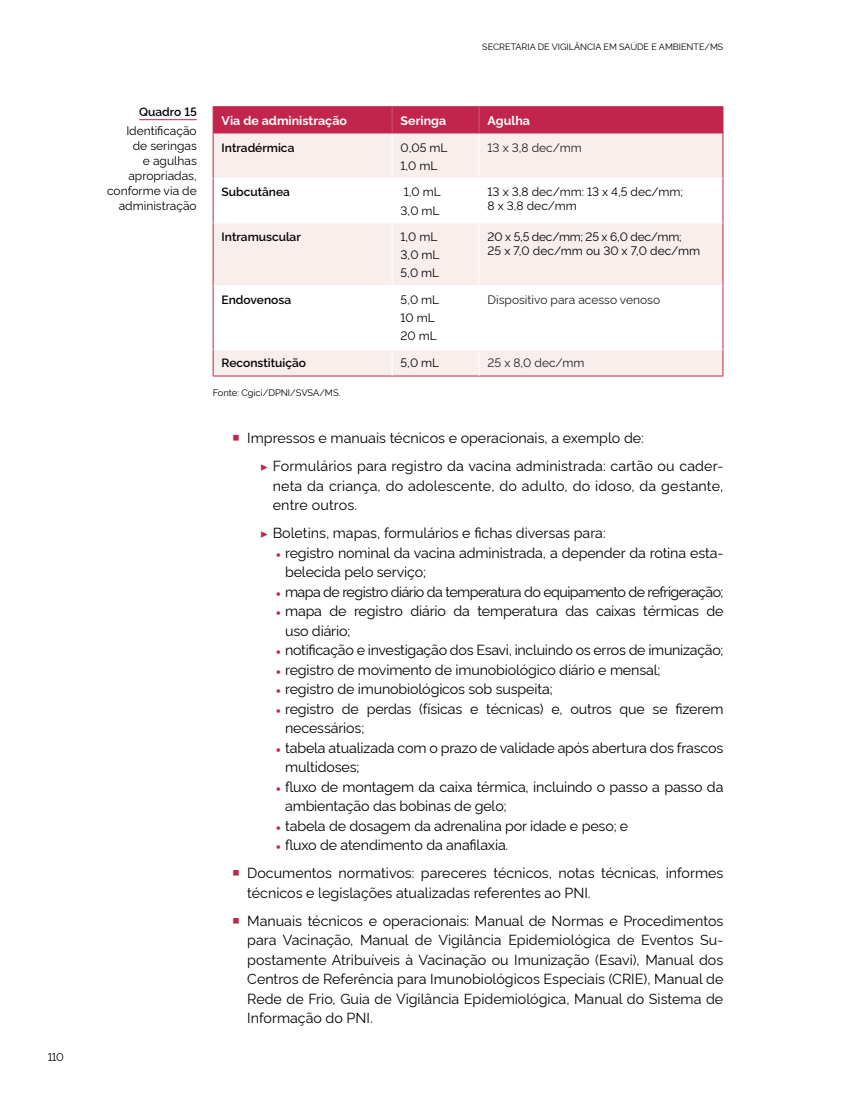
<style>
.page{position:relative;width:851px;height:1106px;background:#fff}
.page>*{position:absolute;margin:0;border:0;box-sizing:border-box;transform-origin:0 0}
.t1{font:14.25px/19.5px "Rawline";letter-spacing:-.01em;color:#000}
.t2{font:14.25px/19.5px "Rawline";letter-spacing:.01em;color:#000}
.t3{font:14.25px "Rawline";letter-spacing:-.04em;color:#000}
.t4{font:700 12.45px "Rawline";color:#fff}
.t5{font:12px/18px "Rawline";color:#000}
.t6{font:600 12px "Rawline";color:#000}
.t7{font:12px "Rawline";color:#221e1f}
.t8{font:11.25px "Rawline";color:#000}
.t9{font:9.3px "Rawline";color:#000}
.t10{font:9px "Rawline";color:#000}
.s1{font-family:"Minion Pro";font-size:13.5px;color:#c2254b}
</style>
<div class="page">
<div style="left:214px;top:134px;width:508px;height:241px;background:#f8eeeb"></div>
<svg style="left:214px;top:179px;width:508px;height:170px"></svg>
<hr style="left:213px;top:106px;width:179px;height:1px;background:#c2254b">
<hr style="left:392px;top:106px;width:87px;height:1px;background:#c2254b">
<hr style="left:479px;top:106px;width:244px;height:1px;background:#c2254b">
<hr style="left:213px;top:134px;width:1px;height:44px;background:#c2254b">
<hr style="left:722px;top:134px;width:1px;height:44px;background:#c2254b">
<hr style="left:213px;top:178px;width:1px;height:45px;background:#c2254b">
<hr style="left:722px;top:178px;width:1px;height:45px;background:#c2254b">
<hr style="left:213px;top:223px;width:1px;height:63px;background:#c2254b">
<hr style="left:722px;top:223px;width:1px;height:63px;background:#c2254b">
<hr style="left:213px;top:286px;width:1px;height:63px;background:#c2254b">
<hr style="left:722px;top:286px;width:1px;height:63px;background:#c2254b">
<svg style="left:213px;top:350px;width:1px;height:25px"></svg>
<svg style="left:722px;top:349px;width:1px;height:26px"></svg>
<hr style="left:213px;top:375px;width:179px;height:1px;background:#c2254b">
<hr style="left:392px;top:375px;width:87px;height:1px;background:#c2254b">
<hr style="left:479px;top:375px;width:244px;height:1px;background:#c2254b">
<hr style="left:391px;top:134px;width:1px;height:44px;background:#fff">
<hr style="left:478px;top:134px;width:1px;height:44px;background:#fff">
<hr style="left:213px;top:178px;width:179px;height:1px;background:#fff">
<hr style="left:392px;top:178px;width:87px;height:1px;background:#fff">
<hr style="left:391px;top:179px;width:1px;height:44px;background:#fff">
<hr style="left:479px;top:178px;width:243px;height:1px;background:#fff">
<hr style="left:478px;top:179px;width:1px;height:44px;background:#fff">
<hr style="left:213px;top:223px;width:179px;height:1px;background:#fff">
<hr style="left:392px;top:223px;width:87px;height:1px;background:#fff">
<hr style="left:391px;top:223px;width:1px;height:62px;background:#fff">
<hr style="left:479px;top:223px;width:243px;height:1px;background:#fff">
<hr style="left:478px;top:223px;width:1px;height:62px;background:#fff">
<hr style="left:213px;top:285px;width:179px;height:1px;background:#fff">
<hr style="left:392px;top:285px;width:87px;height:1px;background:#fff">
<hr style="left:391px;top:286px;width:1px;height:63px;background:#fff">
<hr style="left:479px;top:285px;width:243px;height:1px;background:#fff">
<hr style="left:478px;top:286px;width:1px;height:63px;background:#fff">
<hr style="left:213px;top:349px;width:179px;height:1px;background:#fff">
<hr style="left:392px;top:349px;width:87px;height:1px;background:#fff">
<svg style="left:391px;top:350px;width:1px;height:25px"></svg>
<hr style="left:479px;top:349px;width:243px;height:1px;background:#fff">
<svg style="left:478px;top:350px;width:1px;height:25px"></svg>
<div style="left:213px;top:107px;width:510px;height:27px;background:#c2254b"></div>
<hr style="left:139px;top:119px;width:58px;height:1px;background:#c2254b">
<p class="t8" style="left:48px;top:1047px;width:17px">110</p>
<p class="t10" style="left:482px;top:39px;width:242px">SECRETARIA DE VIGILÂNCIA EM SAÚDE E AMBIENTE/MS</p>
<p class="t6" style="left:139px;top:102px;width:59px">Quadro 15</p>
<p class="t5" style="left:107px;top:122px;width:91px;line-height:15px;text-align:right">Identificação<br>de seringas<br>e agulhas apropriadas, conforme via de administração</p>
<p class="t4" style="left:221px;top:111px;width:127px">Via de administração</p>
<p class="t4" style="left:400px;top:111px;width:47px">Seringa</p>
<p class="t4" style="left:487px;top:111px;width:44px">Agulha</p>
<p class="t6" style="left:221px;top:138px;width:74px">Intradérmica</p>
<p class="t5" style="left:400px;top:137px;width:48px">0,05 mL<br>1,0 mL</p>
<p class="t7" style="left:487px;top:138px;width:96px">13 x 3,8 dec/mm</p>
<p class="t6" style="left:221px;top:183px;width:70px">Subcutânea</p>
<p class="t5" style="left:400px;top:182px;width:42px">1,0 mL<br>3,0 mL</p>
<p class="t5" style="left:487px;top:184px;width:197px;line-height:13.8px">13 x 3,8 dec/mm: 13 x 4,5 dec/mm;<br>8 x 3,8 dec/mm</p>
<p class="t6" style="left:221px;top:227px;width:81px">Intramuscular</p>
<p class="t5" style="left:400px;top:227px;width:40px">1,0 mL<br>3,0 mL<br>5,0 mL</p>
<p class="t5" style="left:487px;top:229px;width:214px;line-height:13.8px">20 x 5,5 dec/mm; 25 x 6,0 dec/mm;<br>25 x 7,0 dec/mm ou 30 x 7,0 dec/mm</p>
<p class="t6" style="left:221px;top:290px;width:71px">Endovenosa</p>
<p class="t5" style="left:400px;top:289px;width:40px">5,0 mL<br>10 mL<br>20 mL</p>
<p class="t7" style="left:487px;top:290px;width:174px">Dispositivo para acesso venoso</p>
<p class="t6" style="left:221px;top:354px;width:86px">Reconstituição</p>
<p class="t5" style="left:400px;top:353px;width:40px">5,0 mL</p>
<p class="t7" style="left:487px;top:354px;width:98px">25 x 8,0 dec/mm</p>
<p class="t9" style="left:213px;top:385px;width:129px">Fonte: Cgici/DPNI/SVSA/MS.</p>
<p class="t1" style="left:260px;top:422px;width:464px;line-height:28px;text-indent:-13px">Impressos e manuais técnicos e operacionais, a exemplo de:<br><span class="s1">▶</span> Formulários para registro da vacina administrada: cartão ou cader-</p>
<p class="t2" style="left:273px;top:474px;width:452px">neta da criança, do adolescente, do adulto, do idoso, da gestante, entre outros.</p>
<p class="t1" style="left:260px;top:522px;width:347px"><span class="s1">▶</span> Boletins, mapas, formulários e fichas diversas para:</p>
<p class="t1" style="left:285px;top:541px;width:440px;text-indent:-9px"><span class="s1">•</span> registro nominal da vacina administrada, a depender da rotina esta&shy;belecida pelo serviço;</p>
<p class="t3" style="left:276px;top:580px;width:449px"><span class="s1">•</span> mapa de registro diário da temperatura do equipamento de refrigeração;</p>
<p class="t1" style="left:285px;top:600px;width:440px;text-indent:-9px"><span class="s1">•</span> mapa de registro diário da temperatura das caixas térmicas de uso diário;</p>
<p class="t1" style="left:276px;top:639px;width:449px"><span class="s1">•</span> notificação e investigação dos Esavi, incluindo os erros de imunização;</p>
<p class="t1" style="left:276px;top:658px;width:386px"><span class="s1">•</span> registro de movimento de imunobiológico diário e mensal;</p>
<p class="t1" style="left:276px;top:678px;width:278px"><span class="s1">•</span> registro de imunobiológicos sob suspeita;</p>
<p class="t1" style="left:285px;top:697px;width:440px;text-indent:-9px"><span class="s1">•</span> registro de perdas (físicas e técnicas) e, outros que se fizerem necessários;</p>
<p class="t1" style="left:285px;top:736px;width:440px;text-indent:-9px"><span class="s1">•</span> tabela atualizada com o prazo de validade após abertura dos frascos multidoses;</p>
<p class="t1" style="left:285px;top:775px;width:440px;text-indent:-9px"><span class="s1">•</span> fluxo de montagem da caixa térmica, incluindo o passo a passo da ambientação das bobinas de gelo;</p>
<p class="t1" style="left:276px;top:814px;width:354px"><span class="s1">•</span> tabela de dosagem da adrenalina por idade e peso; e</p>
<p class="t1" style="left:247px;top:829px;width:477px;line-height:28px;text-indent:28px"><span class="s1">•</span> fluxo de atendimento da anafilaxia.<br>Documentos normativos: pareceres técnicos, notas técnicas, informes</p>
<p class="t1" style="left:247px;top:877px;width:477px;line-height:28px">técnicos e legislações atualizadas referentes ao PNI.<br>Manuais técnicos e operacionais: Manual de Normas e Procedimentos</p>
<p class="t1" style="left:247px;top:929px;width:477px;text-align:justify">para Vacinação, Manual de Vigilância Epidemiológica de Eventos Su&shy;postamente Atribuíveis à Vacinação ou Imunização (Esavi), Manual dos Centros de Referência para Imunobiológicos Especiais (CRIE), Manual de Rede de Frio, Guia de Vigilância Epidemiológica, Manual do Sistema de Informação do PNI.</p>
</div>
